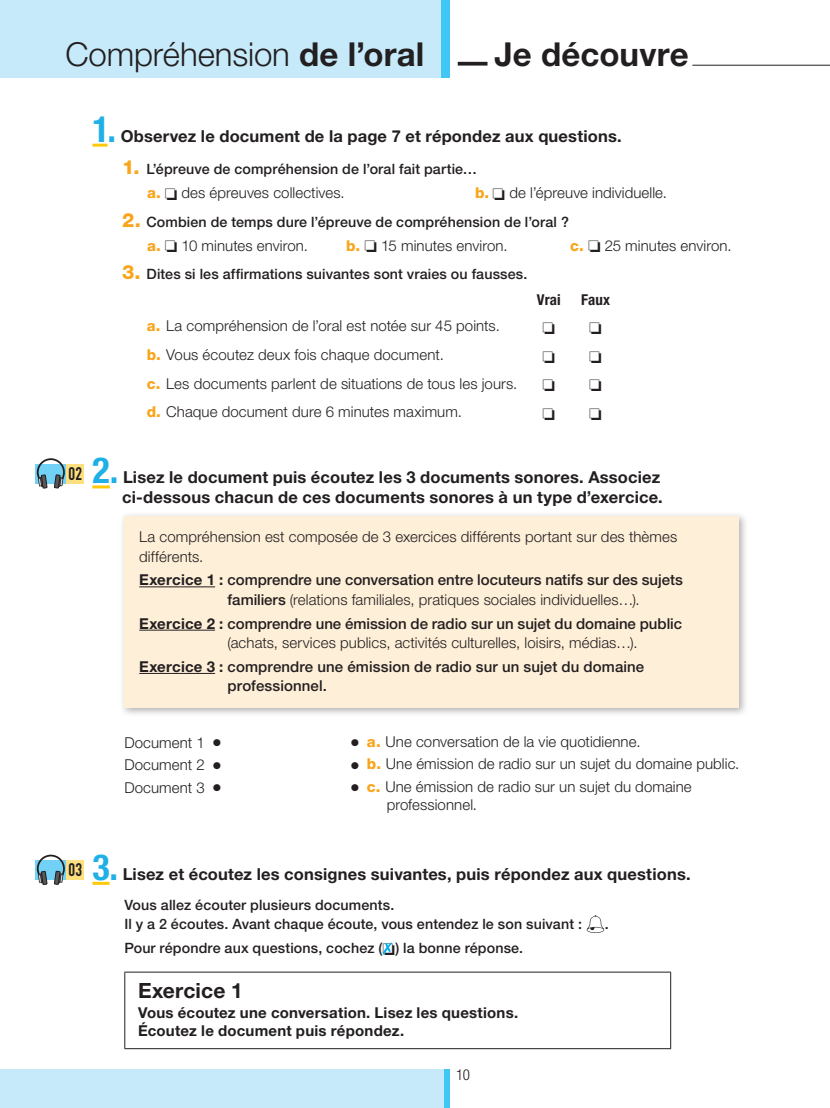
<style>
.page{position:relative;width:830px;height:1108px;background:#fff}
.page>*{position:absolute;margin:0;border:0;box-sizing:border-box;transform-origin:0 0}
.t1{font:300 33px "Helvetica Neue LT Std";letter-spacing:-.005em;color:#231f20}
.t2{font:700 33px "Helvetica Neue LT Std";letter-spacing:.005em;color:#231f20}
._02-Ep-Bl_Exercice_I{font:700 21px "Helvetica Neue LT Std";letter-spacing:.005em;color:#231f20}
._02-Piste_audio{font:18px "DIN Engschrift Std";color:#231f20}
._02-CO-CONSIGNE_1{font:700 16.5px/19.8px "Helvetica Neue LT Std";letter-spacing:.01em;color:#231f20;text-align:right}
._06-Tableau-Lettre_t{font:300 15px/18px "Helvetica Neue LT Std";letter-spacing:.005em;color:#231f20}
._02-DOC_OFFICIEL_FàG{font:500 15px/19.5px "Helvetica Neue LT Std";color:#231f20}
._02-DOC_OFFICIEL_FàG-2{font:300 15px/19.5px "Helvetica Neue LT Std";letter-spacing:.005em;color:#231f20}
._02-ITEM_a_CASES_A_C{font:300 15px "Helvetica Neue LT Std";letter-spacing:.005em;color:#231f20}
._02-CONSIGNE_1_sans{font:700 15px/18px "Helvetica Neue LT Std";letter-spacing:.015em;color:#231f20}
._06-Tableau-texte_Fà{font:300 15px "Helvetica Neue LT Std";letter-spacing:.005em;color:#231f20}
._06-Tableau-Vrai-Fau{font:700 condensed 15px "Helvetica Neue LT Std";color:#231f20}
.t3{font:300 condensed 15px "Helvetica Neue LT Std";color:#231f20}
._02-SOUSCONSIGNE_2{font:500 14.25px "Helvetica Neue LT Std";letter-spacing:.01em;color:#231f20}
._02-SOUSCONSIGNE_2_s{font:500 14.25px "Helvetica Neue LT Std";letter-spacing:.01em;color:#231f20}
._06-Tableau_Puce{font:9.75px "Zapf Dingbats Std";color:#231f20}
.s1{font-weight:700}
.s2{font-stretch:condensed;font-size:36px;color:#1fb0e6}
.s3{font-weight:800;font-size:19.5px;color:#f9a51b}
.s4{font-weight:800;color:#f9a51b}
.s5{font-weight:300}
</style>
<div class="page">
<div style="left:0;top:0;width:441px;height:77px;background:#c6eafa"></div>
<div style="left:0;top:1068px;width:444px;height:39px;background:#c6eafa"></div>
<svg style="left:457px;top:62px;width:30px;height:4px"></svg>
<hr style="left:692px;top:65px;width:137px;height:1px;background:#231f20">
<div style="left:444px;top:1068px;width:6px;height:39px;background:#40c7f4"></div>
<div style="left:441px;top:0;width:9px;height:77px;background:#40c7f4"></div>
<div style="left:119px;top:511px;width:629px;height:206px;background:#231f20;opacity:.35"></div>
<div style="left:124px;top:516px;width:615px;height:192px;background:#feefd8"></div>
<hr style="left:139px;top:586px;width:76px;height:1px;background:#231f20">
<hr style="left:139px;top:629px;width:76px;height:1px;background:#231f20">
<hr style="left:139px;top:673px;width:76px;height:1px;background:#231f20">
<hr style="left:92px;top:485px;width:18px;height:3px;background:#feca0a">
<div style="left:35px;top:464px;width:32px;height:19px;background:#72d1f6"></div>
<div style="left:67px;top:464px;width:17px;height:19px;background:#ffe07f"></div>
<svg style="left:37px;top:458px;width:28px;height:30px"></svg>
<hr style="left:92px;top:144px;width:15px;height:3px;background:#feca0a">
<hr style="left:92px;top:881px;width:17px;height:3px;background:#feca0a">
<svg style="left:589px;top:932px;width:13px;height:1px"></svg>
<svg style="left:586px;top:915px;width:18px;height:17px"></svg>
<hr style="left:124px;top:971px;width:547px;height:1px;background:#231f20">
<hr style="left:124px;top:972px;width:1px;height:76px;background:#231f20">
<hr style="left:670px;top:972px;width:1px;height:76px;background:#231f20">
<hr style="left:124px;top:1048px;width:547px;height:1px;background:#231f20">
<div style="left:35px;top:860px;width:32px;height:19px;background:#72d1f6"></div>
<div style="left:67px;top:860px;width:17px;height:19px;background:#ffe07f"></div>
<svg style="left:37px;top:854px;width:28px;height:30px"></svg>
<svg style="left:382px;top:942px;width:10px;height:12px"></svg>
<h1 class="t1" style="left:65px;top:34px;width:360px">Compréhension <span class="s1">de l’oral</span></h1>
<h1 class="t2" style="left:494px;top:33px;width:196px">Je découvre</h1>
<p class="_02-Piste_audio" style="left:69px;top:463px;width:15px">02</p>
<p class="_02-CO-CONSIGNE_1" style="left:92px;top:125px;width:530px"><span class="s2">1.</span> Observez le document de la page 7 et répondez aux questions.</p>
<p class="_02-SOUSCONSIGNE_2" style="left:122px;top:161px;width:356px"><span class="s3">1.</span> L’épreuve de compréhension de l’oral fait partie…</p>
<p class="_02-ITEM_a_CASES_A_C" style="left:147px;top:184px;width:199px"><span class="s4">a.</span> ❏ des épreuves collectives.</p>
<p class="_02-ITEM_a_CASES_A_C" style="left:475px;top:184px;width:193px"><span class="s4">b.</span> ❏ de l’épreuve individuelle.</p>
<p class="_02-SOUSCONSIGNE_2" style="left:122px;top:213px;width:448px"><span class="s3">2.</span> Combien de temps dure l’épreuve de compréhension de l’oral ?</p>
<p class="_02-ITEM_a_CASES_A_C" style="left:147px;top:236px;width:162px"><span class="s4">a.</span> ❏ 10 minutes environ.</p>
<p class="_02-ITEM_a_CASES_A_C" style="left:346px;top:236px;width:163px"><span class="s4">b.</span> ❏ 15 minutes environ.</p>
<p class="_02-ITEM_a_CASES_A_C" style="left:570px;top:236px;width:163px"><span class="s4">c.</span> ❏ 25 minutes environ.</p>
<p class="_02-SOUSCONSIGNE_2" style="left:122px;top:266px;width:407px"><span class="s3">3.</span> Dites si les affirmations suivantes sont vraies ou fausses.</p>
<p class="_06-Tableau-Vrai-Fau" style="left:537px;top:290px;width:25px">Vrai</p>
<p class="_06-Tableau-Vrai-Fau" style="left:581px;top:290px;width:30px">Faux</p>
<p class="_06-Tableau-Lettre_t" style="left:147px;top:316px;width:354px"><span class="s4">a.</span> La compréhension de l’oral est notée sur 45 points.</p>
<p class="_06-Tableau-Lettre_t" style="left:147px;top:345px;width:298px"><span class="s4">b.</span> Vous écoutez deux fois chaque document.</p>
<p class="_06-Tableau-Lettre_t" style="left:147px;top:374px;width:372px"><span class="s4">c.</span> Les documents parlent de situations de tous les jours.</p>
<p class="_06-Tableau-Lettre_t" style="left:147px;top:402px;width:317px"><span class="s4">d.</span> Chaque document dure 6 minutes maximum.</p>
<p class="_02-CO-CONSIGNE_1" style="left:92px;top:467px;width:571px"><span class="s2">2.</span> Lisez le document puis écoutez les 3 documents sonores. Associez ci-dessous chacun de ces documents sonores à un type d’exercice.</p>
<p class="_02-DOC_OFFICIEL_FàG-2" style="left:139px;top:526px;width:539px">La compréhension est composée de 3 exercices différents portant sur des thèmes différents.</p>
<p class="_02-DOC_OFFICIEL_FàG" style="left:227px;top:570px;width:456px;text-indent:-88px"><span class="s1">Exercice 1 :</span> comprendre une conversation entre locuteurs natifs sur des sujets familiers <span class="s5">(relations familiales, pratiques sociales individuelles…).</span></p>
<p class="_02-DOC_OFFICIEL_FàG" style="left:139px;top:613px;width:544px"><span class="s1">Exercice 2 :</span> comprendre une émission de radio sur un sujet du domaine public</p>
<p class="_02-DOC_OFFICIEL_FàG-2" style="left:227px;top:632px;width:411px">(achats, services publics, activités culturelles, loisirs, médias…).</p>
<p class="_02-DOC_OFFICIEL_FàG" style="left:227px;top:656px;width:418px;text-indent:-88px"><span class="s1">Exercice 3 :</span> comprendre une émission de radio sur un sujet du domaine professionnel.</p>
<p class="_06-Tableau-texte_Fà" style="left:124px;top:733px;width:82px">Document 1</p>
<p class="_06-Tableau_Puce" style="left:213px;top:738px;width:9px">●</p>
<p class="_06-Tableau_Puce" style="left:351px;top:738px;width:9px">●</p>
<p class="_06-Tableau-Lettre_t" style="left:367px;top:732px;width:275px"><span class="s4">a.</span> Une conversation de la vie quotidienne.</p>
<p class="_06-Tableau-texte_Fà" style="left:124px;top:755px;width:82px">Document 2</p>
<p class="_06-Tableau_Puce" style="left:213px;top:760px;width:9px">●</p>
<p class="_06-Tableau_Puce" style="left:351px;top:760px;width:9px">●</p>
<p class="_06-Tableau-Lettre_t" style="left:367px;top:754px;width:374px"><span class="s4">b.</span> Une émission de radio sur un sujet du domaine public.</p>
<p class="_06-Tableau-texte_Fà" style="left:124px;top:778px;width:82px">Document 3</p>
<p class="_06-Tableau_Puce" style="left:213px;top:783px;width:9px">●</p>
<p class="_06-Tableau_Puce" style="left:351px;top:783px;width:9px">●</p>
<p class="_06-Tableau-Lettre_t" style="left:386px;top:776px;width:306px;text-indent:-20px"><span class="s4">c.</span> Une émission de radio sur un sujet du domaine professionnel.</p>
<p class="_02-Piste_audio" style="left:69px;top:859px;width:15px">03</p>
<p class="_02-CO-CONSIGNE_1" style="left:92px;top:863px;width:599px"><span class="s2">3.</span> Lisez et écoutez les consignes suivantes, puis répondez aux questions.</p>
<p class="_02-SOUSCONSIGNE_2_s" style="left:124px;top:895px;width:271px">Vous allez écouter plusieurs documents.</p>
<p class="_02-SOUSCONSIGNE_2_s" style="left:124px;top:915px;width:459px">Il y a 2 écoutes. Avant chaque écoute, vous entendez le son suivant :</p>
<p class="_02-SOUSCONSIGNE_2_s" style="left:604px;top:915px;width:5px">.</p>
<p class="_02-SOUSCONSIGNE_2_s" style="left:124px;top:939px;width:400px">Pour répondre aux questions, cochez (❏) la bonne réponse.</p>
<p class="_02-Ep-Bl_Exercice_I" style="left:138px;top:977px;width:106px">Exercice 1</p>
<p class="_02-CONSIGNE_1_sans" style="left:138px;top:1003px;width:381px">Vous écoutez une conversation. Lisez les questions.<br>Écoutez le document puis répondez.</p>
<p class="t3" style="left:456px;top:1065px;width:15px">10</p>
</div>
